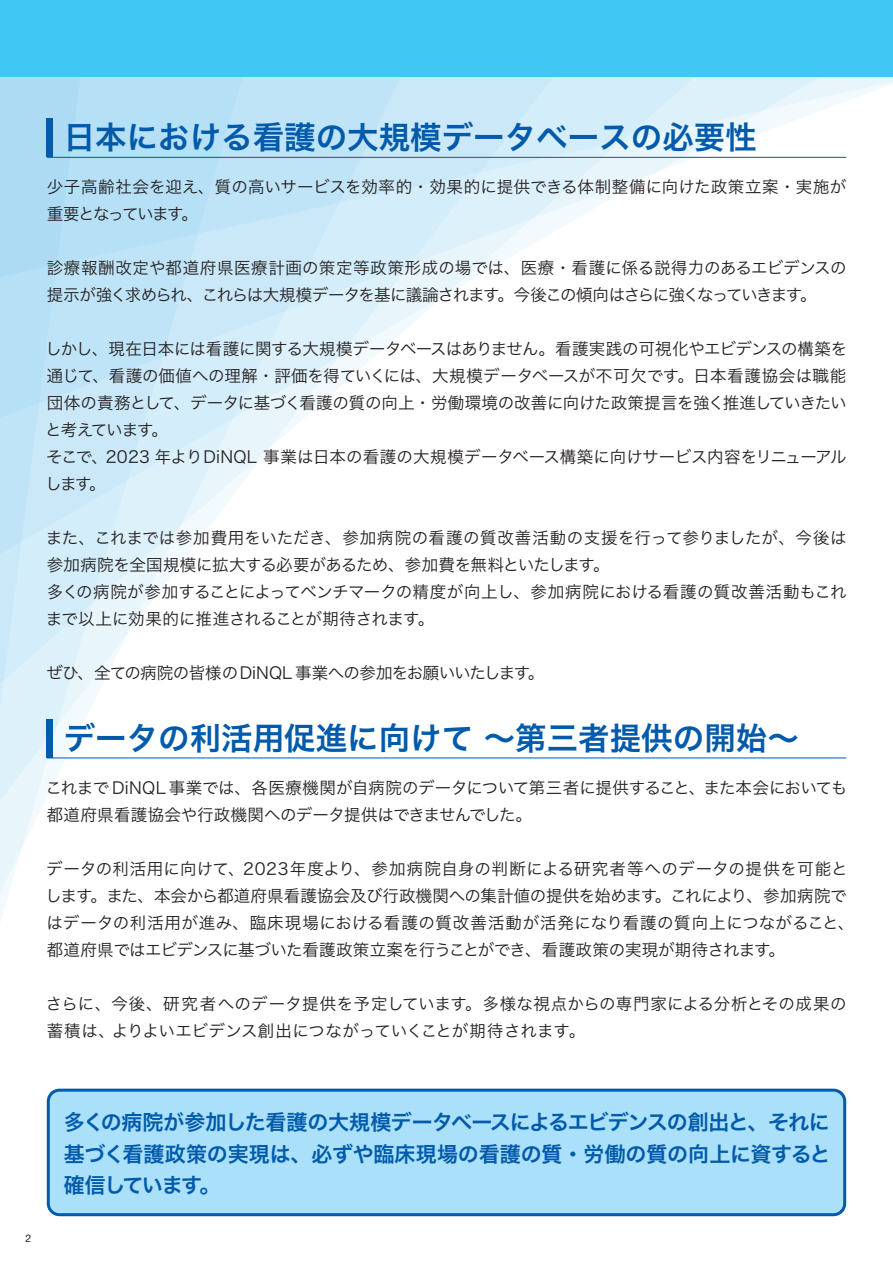
<style>
.page{position:relative;width:893px;height:1263px;background:#fff}
.page>*{position:absolute;margin:0;border:0;box-sizing:border-box;transform-origin:0 0}
.t1{font:31.5px "Hiragino Sans W6";color:#015aaa}
.t2{font:21px/31.5px "Hiragino Sans W6";letter-spacing:-.01em;color:#015aaa;text-align:justify}
.t3{font:16.5px/27px "Hiragino Sans W3";letter-spacing:-.005em;color:#231f20}
.t4{font:16.5px/27px "Hiragino Sans W3";letter-spacing:-.025em;color:#231f20}
.t5{font:16.5px/27px "Hiragino Sans W3";letter-spacing:.015em;color:#231f20}
.t6{font:16.5px "Hiragino Sans W3";letter-spacing:-.03em;color:#231f20}
.t7{font:10.5px "Helvetica Neue LT Std";color:#231f20}
</style>
<div class="page">
<svg style="left:0;top:757px;width:621px;height:154px"></svg>
<svg style="left:0;top:603px;width:150px;height:154px"></svg>
<svg style="left:0;top:295px;width:445px;height:308px"></svg>
<svg style="left:0;top:77px;width:893px;height:218px"></svg>
<div style="left:0;top:0;width:893px;height:77px;background:#40c7f4"></div>
<div style="left:47px;top:1089px;width:799px;height:127px;background:#aae0f9"></div>
<hr style="left:47px;top:157px;width:799px;height:1px;background:#015aaa">
<div style="left:47px;top:119px;width:6px;height:38px;background:#015aaa"></div>
<hr style="left:47px;top:757px;width:799px;height:1px;background:#015aaa">
<div style="left:47px;top:719px;width:6px;height:39px;background:#015aaa"></div>
<h1 class="t1" style="left:64px;top:108px;width:694px">日本における看護の大規模データベースの必要性</h1>
<p class="t3" style="left:47px;top:172px;width:801px">少子高齢社会を迎え、質の高いサービスを効率的・効果的に提供できる体制整備に向けた政策立案・実施が重要となっています。</p>
<p class="t4" style="left:47px;top:253px;width:801px">診療報酬改定や都道府県医療計画の策定等政策形成の場では、医療・看護に係る説得力のあるエビデンスの提示が強く求められ、これらは大規模データを基に議論されます。今後この傾向はさらに強くなっていきます。</p>
<p class="t3" style="left:45px;top:334px;width:803px">しかし、現在日本には看護に関する大規模データベースはありません。看護実践の可視化やエビデンスの構築を通じて、看護の価値への理解・評価を得ていくには、大規模データベースが不可欠です。日本看護協会は職能団体の責務として、データに基づく看護の質の向上・労働環境の改善に向けた政策提言を強く推進していきたいと考えています。<br>そこで、2023 年よりDiNQL 事業は日本の看護の大規模データベース構築に向けサービス内容をリニューアルします。</p>
<p class="t3" style="left:46px;top:523px;width:802px">また、これまでは参加費用をいただき、参加病院の看護の質改善活動の支援を行って参りましたが、今後は参加病院を全国規模に拡大する必要があるため、参加費を無料といたします。<br>多くの病院が参加することによってベンチマークの精度が向上し、参加病院における看護の質改善活動もこれまで以上に効果的に推進されることが期待されます。</p>
<p class="t6" style="left:46px;top:658px;width:499px">ぜひ、全ての病院の皆様のDiNQL 事業への参加をお願いいたします。</p>
<h1 class="t1" style="left:64px;top:709px;width:736px">データの利活用促進に向けて ～第三者提供の開始～</h1>
<p class="t3" style="left:45px;top:773px;width:803px">これまで DiNQL 事業では、各医療機関が自病院のデータについて第三者に提供すること、また本会においても都道府県看護協会や行政機関へのデータ提供はできませんでした。</p>
<p class="t3" style="left:46px;top:854px;width:810px">データの利活用に向けて、2023年度より、参加病院自身の判断による研究者等へのデータの提供を可能とします。また、本会から都道府県看護協会及び行政機関への集計値の提供を始めます。これにより、参加病院ではデータの利活用が進み、臨床現場における看護の質改善活動が活発になり看護の質向上につながること、都道府県ではエビデンスに基づいた看護政策立案を行うことができ、看護政策の実現が期待されます。</p>
<p class="t5" style="left:46px;top:989px;width:802px">さらに、今後、研究者へのデータ提供を予定しています。多様な視点からの専門家による分析とその成果の蓄積は、よりよいエビデンス創出につながっていくことが期待されます。</p>
<p class="t7" style="left:26px;top:1232px;width:7px">2</p>
<p class="t2" style="left:64px;top:1106px;width:768px">多くの病院が参加した看護の大規模データベースによるエビデンスの創出と、それに基づく看護政策の実現は、必ずや臨床現場の看護の質・労働の質の向上に資すると確信しています。</p>
</div>
